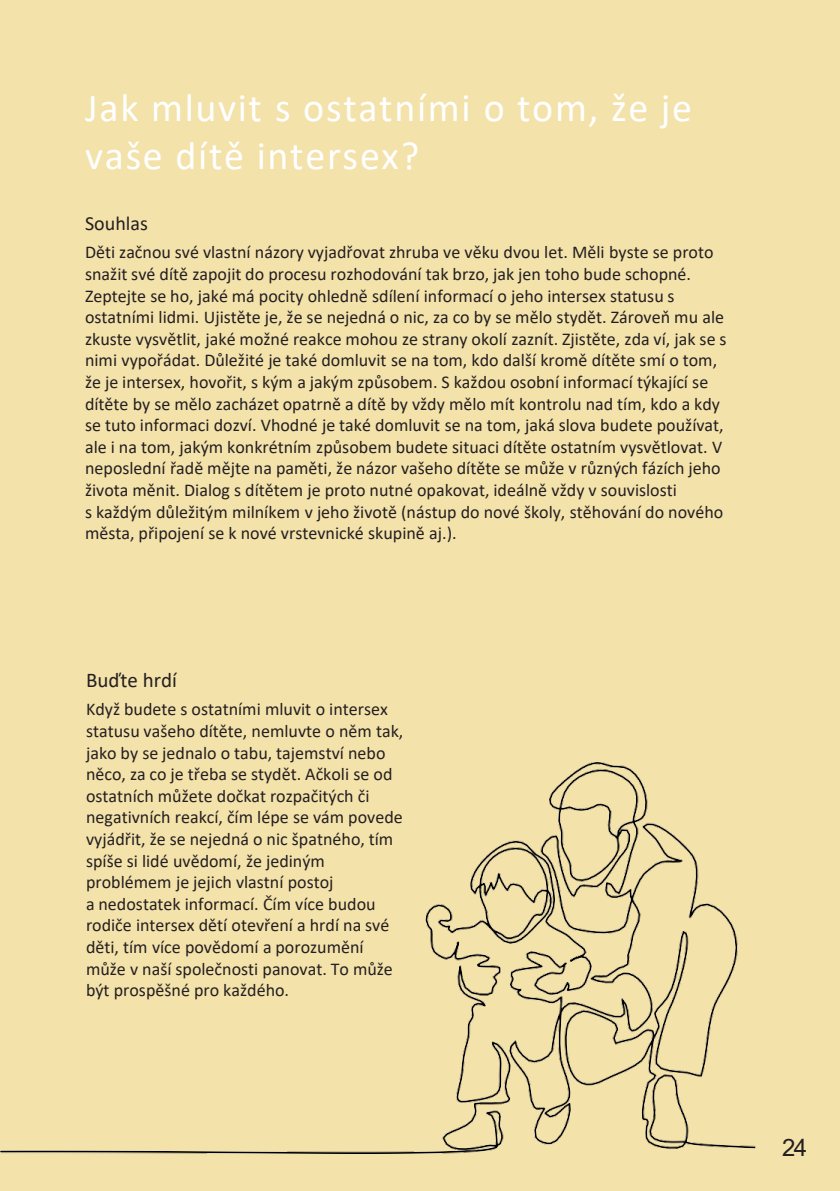
<style>
.page{position:relative;width:840px;height:1191px;background:#fff}
.page>*{position:absolute;margin:0;border:0;box-sizing:border-box;transform-origin:0 0}
.t1{font:40px/48px "Calibri";letter-spacing:.045em;color:#fff}
.t2{font:24px "Arial";color:#231f20}
.t3{font:21px "Calibri";color:#231f20}
.t4{font:20px "Calibri";color:#231f20}
.t5{font:18px/21.6px "Calibri";color:#231f20}
</style>
<div class="page">
<div style="left:0;top:0;width:839px;height:1191px;background:#f4e2ab"></div>
<img style="left:0;top:762px;width:756px;height:392px">
<h2 class="t1" style="left:85px;top:82px;width:609px">Jak mluvit s ostatními o tom, že je vaše dítě intersex?</h2>
<p class="t4" style="left:85px;top:210px;width:64px">Souhlas</p>
<p class="t5" style="left:85px;top:241px;width:643px">Děti začnou své vlastní názory vyjadřovat zhruba ve věku dvou let. Měli byste se proto snažit své dítě zapojit do procesu rozhodování tak brzo, jak jen toho bude schopné.<br>Zeptejte se ho, jaké má pocity ohledně sdílení informací o jeho intersex statusu s ostatními lidmi. Ujistěte je, že se nejedná o nic, za co by se mělo stydět. Zároveň mu ale zkuste vysvětlit, jaké možné reakce mohou ze strany okolí zaznít. Zjistěte, zda ví, jak se s nimi vypořádat. Důležité je také domluvit se na tom, kdo další kromě dítěte smí o tom, že je intersex, hovořit, s kým a jakým způsobem. S každou osobní informací týkající se dítěte by se mělo zacházet opatrně a dítě by vždy mělo mít kontrolu nad tím, kdo a kdy se tuto informaci dozví. Vhodné je také domluvit se na tom, jaká slova budete používat, ale i na tom, jakým konkrétním způsobem budete situaci dítěte ostatním vysvětlovat. V neposlední řadě mějte na paměti, že názor vašeho dítěte se může v různých fázích jeho života měnit. Dialog s dítětem je proto nutné opakovat, ideálně vždy v souvislosti<br>s každým důležitým milníkem v jeho životě (nástup do nové školy, stěhování do nového města, připojení se k nové vrstevnické skupině aj.).</p>
<p class="t3" style="left:86px;top:666px;width:92px">Buďte hrdí</p>
<p class="t5" style="left:86px;top:698px;width:319px">Když budete s ostatními mluvit o intersex statusu vašeho dítěte, nemluvte o něm tak, jako by se jednalo o tabu, tajemství nebo něco, za co je třeba se stydět. Ačkoli se od ostatních můžete dočkat rozpačitých či negativních reakcí, čím lépe se vám povede vyjádřit, že se nejedná o nic špatného, tím spíše si lidé uvědomí, že jediným problémem je jejich vlastní postoj<br>a nedostatek informací. Čím více budou rodiče intersex dětí otevření a hrdí na své děti, tím více povědomí a porozumění může v naší společnosti panovat. To může být prospěšné pro každého.</p>
<p class="t2" style="left:782px;top:1131px;width:26px">24</p>
</div>
